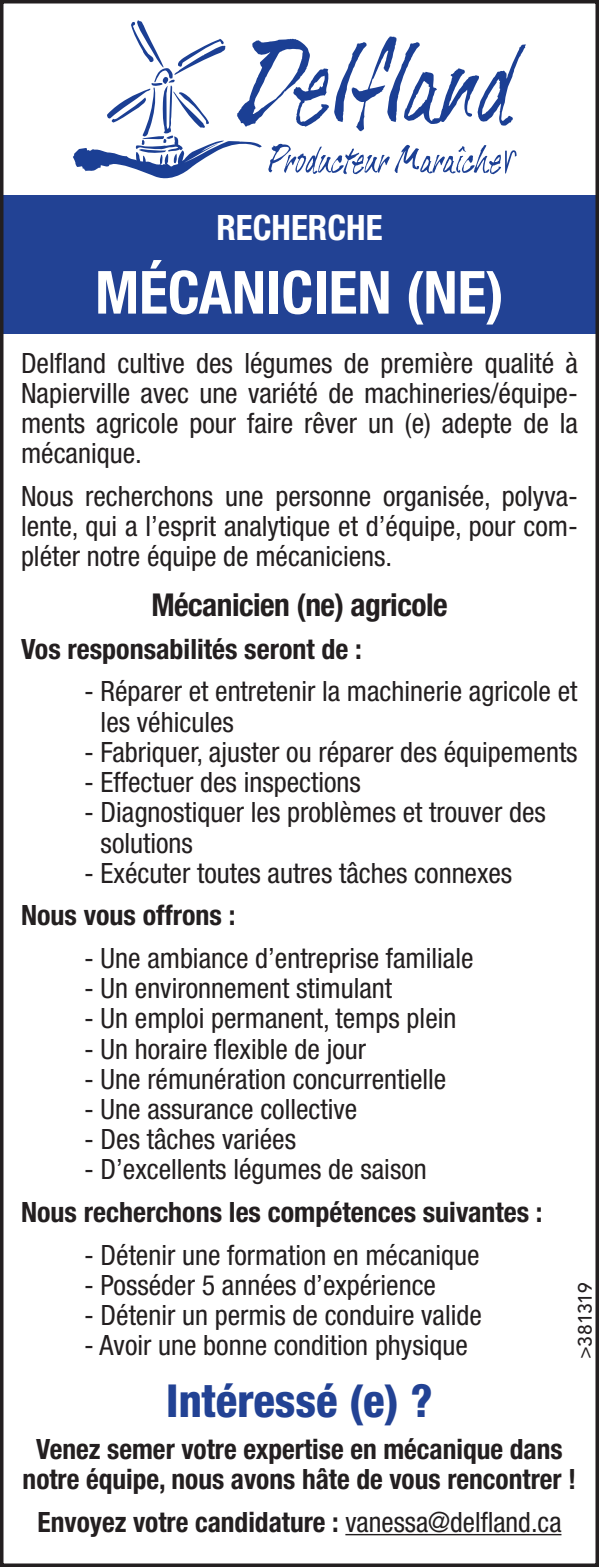
<style>
.page{position:relative;width:599px;height:1567px;background:#fff}
.page>*{position:absolute;margin:0;border:0;box-sizing:border-box;transform-origin:0 0}
.t1{font:700 condensed 59.5px "Helvetica Neue LT Std";color:#fff}
.t2{font:800 condensed 45.5px "Helvetica Neue LT Std";color:#224294}
.t3{font:700 condensed 35px "Helvetica Neue LT Std";color:#fff}
.t4{font:700 condensed 31.5px "Helvetica Neue LT Std";letter-spacing:-.015em;color:#231f20}
.t5{font:condensed 28px/30.1px "Helvetica Neue LT Std";color:#231f20;text-align:justify}
.t6{font:700 condensed 28px/30.1px "Helvetica Neue LT Std";color:#231f20;text-align:center}
.t7{font:500 19.25px "Avenir LT Std";color:#231f20}
.s1{font-weight:400}
</style>
<div class="page">
<svg style="left:73px;top:20px;width:453px;height:158px"></svg>
<hr style="left:345px;top:1533px;width:216px;height:1px;background:#231f20">
<div style="left:0;top:195px;width:598px;height:138px;background:#224294"></div>
<div style="left:0;top:0;width:598px;height:1566px;border:4px solid #231f20"></div>
<p class="t3" style="left:216px;top:206px;width:167px">RECHERCHE</p>
<h1 class="t1" style="left:95px;top:256px;width:410px">MÉCANICIEN (NE)</h1>
<p class="t5" style="left:21px;top:347px;width:558px">Delfland cultive des légumes de première qualité à Napierville avec une variété de machineries/équipe&shy;ments agricole pour faire rêver un (e) adepte de la mécanique.</p>
<p class="t5" style="left:21px;top:480px;width:558px">Nous recherchons une personne organisée, polyva&shy;lente, qui a l’esprit analytique et d’équipe, pour com&shy;pléter notre équipe de mécaniciens.</p>
<p class="t4" style="left:151px;top:586px;width:298px">Mécanicien (ne) agricole</p>
<p class="t6" style="left:21px;top:633px;width:342px">Vos responsabilités seront de :</p>
<p class="t5" style="left:101px;top:676px;width:478px;text-indent:-17px">- Réparer et entretenir la machinerie agricole et les véhicules</p>
<p class="t5" style="left:84px;top:736px;width:495px">- Fabriquer, ajuster ou réparer des équipements</p>
<p class="t5" style="left:84px;top:767px;width:278px">- Effectuer des inspections</p>
<p class="t5" style="left:101px;top:797px;width:446px;text-indent:-17px">- Diagnostiquer les problèmes et trouver des solutions</p>
<p class="t5" style="left:84px;top:857px;width:429px">- Exécuter toutes autres tâches connexes</p>
<p class="t6" style="left:21px;top:899px;width:216px">Nous vous offrons :</p>
<p class="t5" style="left:84px;top:942px;width:391px">- Une ambiance d’entreprise familiale</p>
<p class="t5" style="left:84px;top:972px;width:309px">- Un environnement stimulant</p>
<p class="t5" style="left:84px;top:1003px;width:374px">- Un emploi permanent, temps plein</p>
<p class="t5" style="left:84px;top:1033px;width:283px">- Un horaire flexible de jour</p>
<p class="t5" style="left:84px;top:1063px;width:364px">- Une rémunération concurrentielle</p>
<p class="t5" style="left:84px;top:1093px;width:275px">- Une assurance collective</p>
<p class="t5" style="left:84px;top:1123px;width:213px">- Des tâches variées</p>
<p class="t5" style="left:84px;top:1154px;width:344px">- D’excellents légumes de saison</p>
<p class="t6" style="left:21px;top:1196px;width:523px">Nous recherchons les compétences suivantes :</p>
<p class="t5" style="left:84px;top:1239px;width:397px">- Détenir une formation en mécanique</p>
<p class="t5" style="left:84px;top:1269px;width:353px">- Posséder 5 années d’expérience</p>
<p class="t5" style="left:84px;top:1299px;width:399px">- Détenir un permis de conduire valide</p>
<p class="t5" style="left:84px;top:1329px;width:385px">- Avoir une bonne condition physique</p>
<h2 class="t2" style="left:166px;top:1371px;width:268px">Intéressé (e) ?</h2>
<p class="t6" style="left:23px;top:1433px;width:555px">Venez semer votre expertise en mécanique dans notre équipe, nous avons hâte de vous rencontrer !</p>
<p class="t6" style="left:38px;top:1505px;width:525px">Envoyez votre candidature : <span class="s1">vanessa@delfland.ca</span></p>
<p class="t7" style="left:574px;top:1358px;width:78px;rotate:-90deg">&gt;381319</p>
</div>
